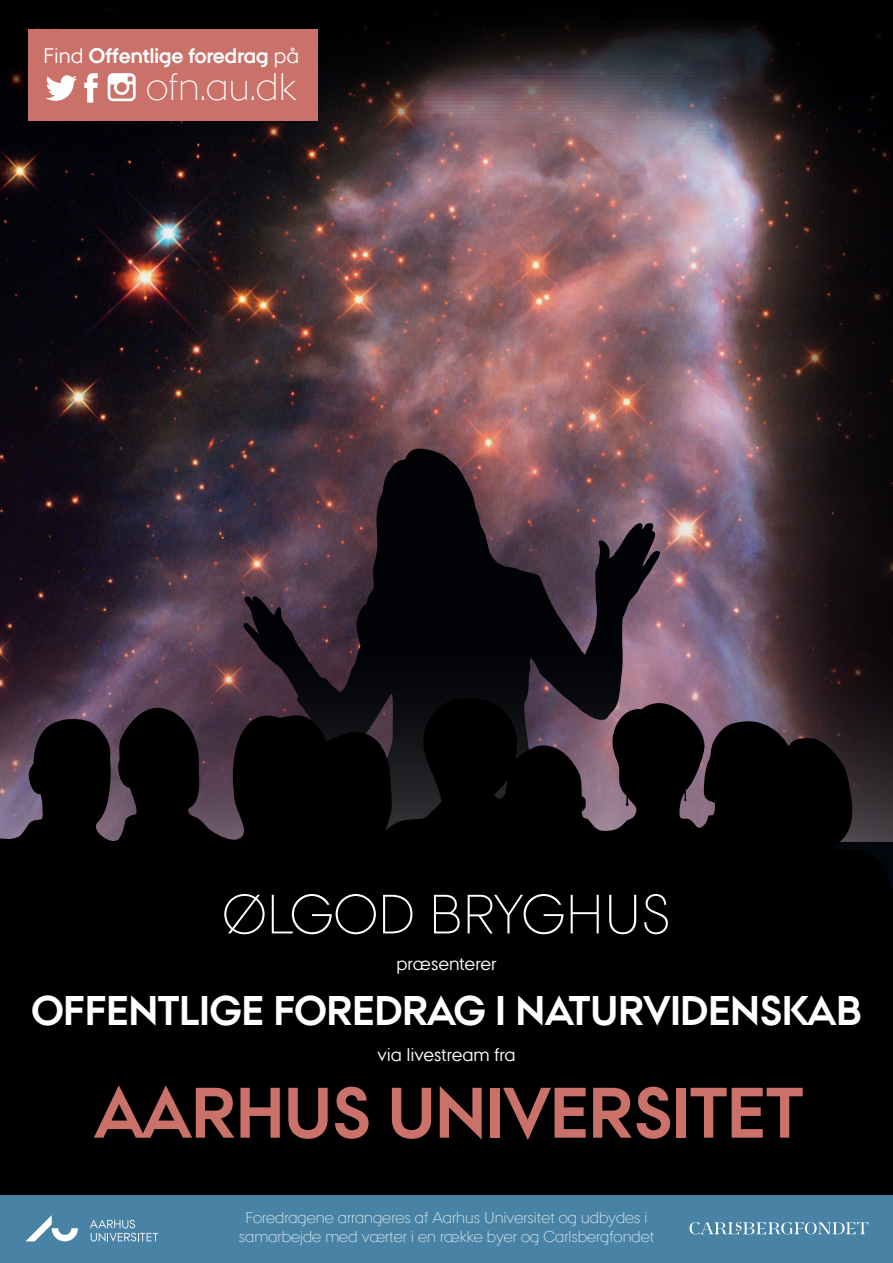
<style>
.page{position:relative;width:893px;height:1263px;background:#fff}
.page>*{position:absolute;margin:0;border:0;box-sizing:border-box;transform-origin:0 0}
.t1{font:700 71.25px "AU Passata";color:#ca7169}
.t2{font:300 55.2px "AU Passata";color:#fff}
.t3{font:300 41.25px "AU Passata";color:#fff}
.t4{font:300 38.25px "AU Passata";color:#fff}
.t5{font:700 21px "AU Passata";color:#fff}
.t6{font:18.38px "AU Passata";color:#fff}
.t7{font:300 15.67px/18.8px "AU Passata";color:#fff;text-align:center}
.s1{font-weight:400}
</style>
<div class="page">
<img style="left:0;top:0;width:893px;height:636px">
<div style="left:28px;top:30px;width:290px;height:91px;background:#ca7169"></div>
<svg style="left:84px;top:73px;width:14px;height:30px"></svg>
<svg style="left:46px;top:75px;width:31px;height:26px"></svg>
<svg style="left:108px;top:73px;width:28px;height:28px"></svg>
<svg style="left:242px;top:448px;width:420px;height:188px;background:#3f2d37"></svg>
<svg style="left:0;top:636px;width:893px;height:58px;background:#3c2c38"></svg>
<div style="left:0;top:934px;width:893px;height:329px;background:#000001"></div>
<svg style="left:0;top:694px;width:893px;height:240px;background:#130f13"></svg>
<div style="left:0;top:1196px;width:893px;height:67px;background:#4882a4"></div>
<svg style="left:689px;top:1222px;width:179px;height:12px"></svg>
<svg style="left:26px;top:1215px;width:52px;height:26px"></svg>
<svg style="left:90px;top:1219px;width:68px;height:23px"></svg>
<h3 class="t5" style="left:43px;top:43px;width:257px"><span class="s1">Find</span> Offentlige foredrag <span class="s1">på</span></h3>
<h3 class="t4" style="left:146px;top:65px;width:152px">ofn.au.dk</h3>
<h2 class="t2" style="left:222px;top:882px;width:450px">ØLGOD BRYGHUS</h2>
<p class="t6" style="left:396px;top:953px;width:102px">præsenterer</p>
<h3 class="t3" style="left:31px;top:987px;width:832px">OFFENTLIGE FOREDRAG I NATURVIDENSKAB</h3>
<p class="t6" style="left:377px;top:1044px;width:140px">via livestream fra</p>
<h1 class="t1" style="left:95px;top:1071px;width:710px">AARHUS UNIVERSITET</h1>
<p class="t7" style="left:239px;top:1208px;width:417px">Foredragene arrangeres af Aarhus Universitet og udbydes i samarbejde med værter i en række byer og Carlsbergfondet</p>
</div>
